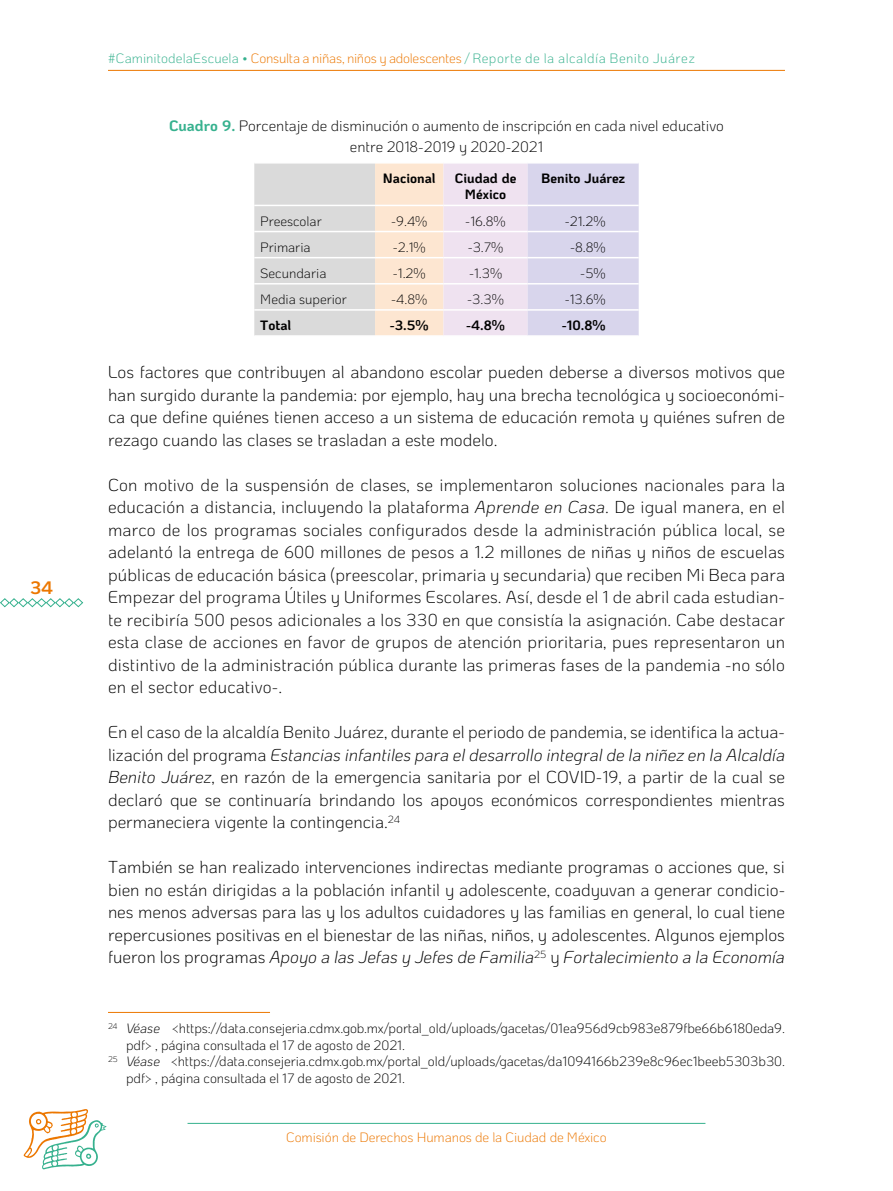
<style>
.page{position:relative;width:893px;height:1191px;background:#fff}
.page>*{position:absolute;margin:0;border:0;box-sizing:border-box;transform-origin:0 0}
.t1{font:700 18px "Ko Ho";color:#ec7700}
.t2{font:300 17.25px/22.5px "Ko Ho";color:#000;text-align:justify}
.t3{font:300 15px/21px "Ko Ho";color:#000;text-align:center}
.t4{font:300 13.5px "Ko Ho";color:#000}
.t5{font:300 13.5px "Ko Ho";letter-spacing:.005em;color:#36b18e}
.t6{font:700 13.5px/16.5px "Ko Ho";color:#000;text-align:center}
.t7{font:300 13.5px "Ko Ho";letter-spacing:-.005em;color:#ec7700}
.s1{color:#ec7700}
.s2{font-weight:700;color:#36b18e}
.s3{font-style:italic}
</style>
<div class="page">
<hr style="left:188px;top:1123px;width:517px;height:1px;background:#36b18e">
<hr style="left:108px;top:70px;width:677px;height:1px;background:#ec7700">
<svg style="left:24px;top:1109px;width:83px;height:60px"></svg>
<svg style="left:0;top:598px;width:84px;height:10px"></svg>
<svg style="left:254px;top:164px;width:385px;height:171px;background:#e4dce2"></svg>
<hr style="left:254px;top:205px;width:121px;height:1px;background:#fff">
<hr style="left:375px;top:205px;width:68px;height:1px;background:#fff">
<hr style="left:443px;top:205px;width:85px;height:1px;background:#fff">
<hr style="left:528px;top:205px;width:111px;height:1px;background:#fff">
<hr style="left:254px;top:231px;width:121px;height:1px;background:#fff">
<hr style="left:375px;top:231px;width:68px;height:1px;background:#fff">
<hr style="left:443px;top:231px;width:85px;height:1px;background:#fff">
<hr style="left:528px;top:231px;width:111px;height:1px;background:#fff">
<hr style="left:254px;top:257px;width:121px;height:1px;background:#fff">
<hr style="left:375px;top:257px;width:68px;height:1px;background:#fff">
<hr style="left:443px;top:257px;width:85px;height:1px;background:#fff">
<hr style="left:528px;top:257px;width:111px;height:1px;background:#fff">
<hr style="left:254px;top:283px;width:121px;height:1px;background:#fff">
<hr style="left:375px;top:283px;width:68px;height:1px;background:#fff">
<hr style="left:443px;top:283px;width:85px;height:1px;background:#fff">
<hr style="left:528px;top:283px;width:111px;height:1px;background:#fff">
<hr style="left:254px;top:309px;width:121px;height:2px;background:#fff">
<hr style="left:375px;top:309px;width:68px;height:2px;background:#fff">
<hr style="left:443px;top:309px;width:85px;height:2px;background:#fff">
<hr style="left:528px;top:309px;width:111px;height:2px;background:#fff">
<hr style="left:108px;top:1012px;width:162px;height:1px;background:#ec7700">
<p class="t1" style="left:30px;top:572px;width:25px">34</p>
<p class="t5" style="left:108px;top:48px;width:588px">#CaminitodelaEscuela • <span class="s1">Consulta a niñas, niños y adolescentes</span> / Reporte de la alcaldía Benito Juárez</p>
<p class="t3" style="left:169px;top:115px;width:556px"><span class="s2">Cuadro 9.</span> Porcentaje de disminución o aumento de inscripción en cada nivel educativo entre 2018-2019 y 2020-2021</p>
<p class="t6" style="left:383px;top:170px;width:54px">Nacional</p>
<p class="t6" style="left:455px;top:170px;width:63px">Ciudad de<br>México</p>
<p class="t6" style="left:541px;top:170px;width:85px">Benito Juárez</p>
<p class="t4" style="left:260px;top:210px;width:63px">Preescolar</p>
<p class="t4" style="left:391px;top:210px;width:38px">-9.4%</p>
<p class="t4" style="left:465px;top:210px;width:42px">-16.8%</p>
<p class="t4" style="left:565px;top:210px;width:42px">-21.2%</p>
<p class="t4" style="left:260px;top:236px;width:52px">Primaria</p>
<p class="t4" style="left:393px;top:236px;width:34px">-2.1%</p>
<p class="t4" style="left:468px;top:236px;width:37px">-3.7%</p>
<p class="t4" style="left:570px;top:236px;width:37px">-8.8%</p>
<p class="t4" style="left:260px;top:263px;width:68px">Secundaria</p>
<p class="t4" style="left:393px;top:263px;width:34px">-1.2%</p>
<p class="t4" style="left:469px;top:263px;width:35px">-1.3%</p>
<p class="t4" style="left:580px;top:263px;width:27px">-5%</p>
<p class="t4" style="left:260px;top:289px;width:88px">Media superior</p>
<p class="t4" style="left:391px;top:289px;width:37px">-4.8%</p>
<p class="t4" style="left:467px;top:289px;width:38px">-3.3%</p>
<p class="t4" style="left:565px;top:289px;width:42px">-13.6%</p>
<p class="t6" style="left:260px;top:317px;width:32px">Total</p>
<p class="t6" style="left:390px;top:317px;width:40px">-3.5%</p>
<p class="t6" style="left:466px;top:317px;width:40px">-4.8%</p>
<p class="t6" style="left:562px;top:317px;width:45px">-10.8%</p>
<p class="t2" style="left:108px;top:361px;width:679px">Los factores que contribuyen al abandono escolar pueden deberse a diversos motivos que han surgido durante la pandemia: por ejemplo, hay una brecha tecnológica y socioeconómi&shy;ca que define quiénes tienen acceso a un sistema de educación remota y quiénes sufren de rezago cuando las clases se trasladan a este modelo.</p>
<p class="t2" style="left:108px;top:474px;width:679px">Con motivo de la suspensión de clases, se implementaron soluciones nacionales para la educación a distancia, incluyendo la plataforma <span class="s3">Aprende en Casa</span>. De igual manera, en el marco de los programas sociales configurados desde la administración pública local, se adelantó la entrega de 600 millones de pesos a 1.2 millones de niñas y niños de escuelas públicas de educación básica (preescolar, primaria y secundaria) que reciben Mi Beca para Empezar del programa Útiles y Uniformes Escolares. Así, desde el 1 de abril cada estudian&shy;te recibiría 500 pesos adicionales a los 330 en que consistía la asignación. Cabe destacar esta clase de acciones en favor de grupos de atención prioritaria, pues representaron un distintivo de la administración pública durante las primeras fases de la pandemia -no sólo en el sector educativo-.</p>
<p class="t2" style="left:108px;top:721px;width:678px">En el caso de la alcaldía Benito Juárez, durante el periodo de pandemia, se identifica la actua&shy;lización del programa <span class="s3">Estancias infantiles para el desarrollo integral de la niñez en la Alcaldía Benito Juárez</span>, en razón de la emergencia sanitaria por el COVID-19, a partir de la cual se declaró que se continuaría brindando los apoyos económicos correspondientes mientras permaneciera vigente la contingencia.<sup>24</sup></p>
<p class="t2" style="left:108px;top:856px;width:679px">También se han realizado intervenciones indirectas mediante programas o acciones que, si bien no están dirigidas a la población infantil y adolescente, coadyuvan a generar condicio&shy;nes menos adversas para las y los adultos cuidadores y las familias en general, lo cual tiene repercusiones positivas en el bienestar de las niñas, niños, y adolescentes. Algunos ejemplos fueron los programas <span class="s3">Apoyo a las Jefas y Jefes de Familia</span><sup>25</sup> y <span class="s3">Fortalecimiento a la Economía</span></p>
<p class="t4" style="left:108px;top:1018px;width:678px"><sup>24</sup> <span class="s3">Véase</span> &lt;https://data.consejeria.cdmx.gob.mx/portal_old/uploads/gacetas/01ea956d9cb983e879fbe66b6180eda9.</p>
<p class="t4" style="left:126px;top:1034px;width:281px">pdf&gt; , página consultada el 17 de agosto de 2021.</p>
<p class="t4" style="left:108px;top:1051px;width:678px"><sup>25</sup> <span class="s3">Véase</span> &lt;https://data.consejeria.cdmx.gob.mx/portal_old/uploads/gacetas/da1094166b239e8c96ec1beeb5303b30.</p>
<p class="t4" style="left:126px;top:1067px;width:281px">pdf&gt; , página consultada el 17 de agosto de 2021.</p>
<p class="t7" style="left:286px;top:1126px;width:322px">Comisión de Derechos Humanos de la Ciudad de México</p>
</div>
